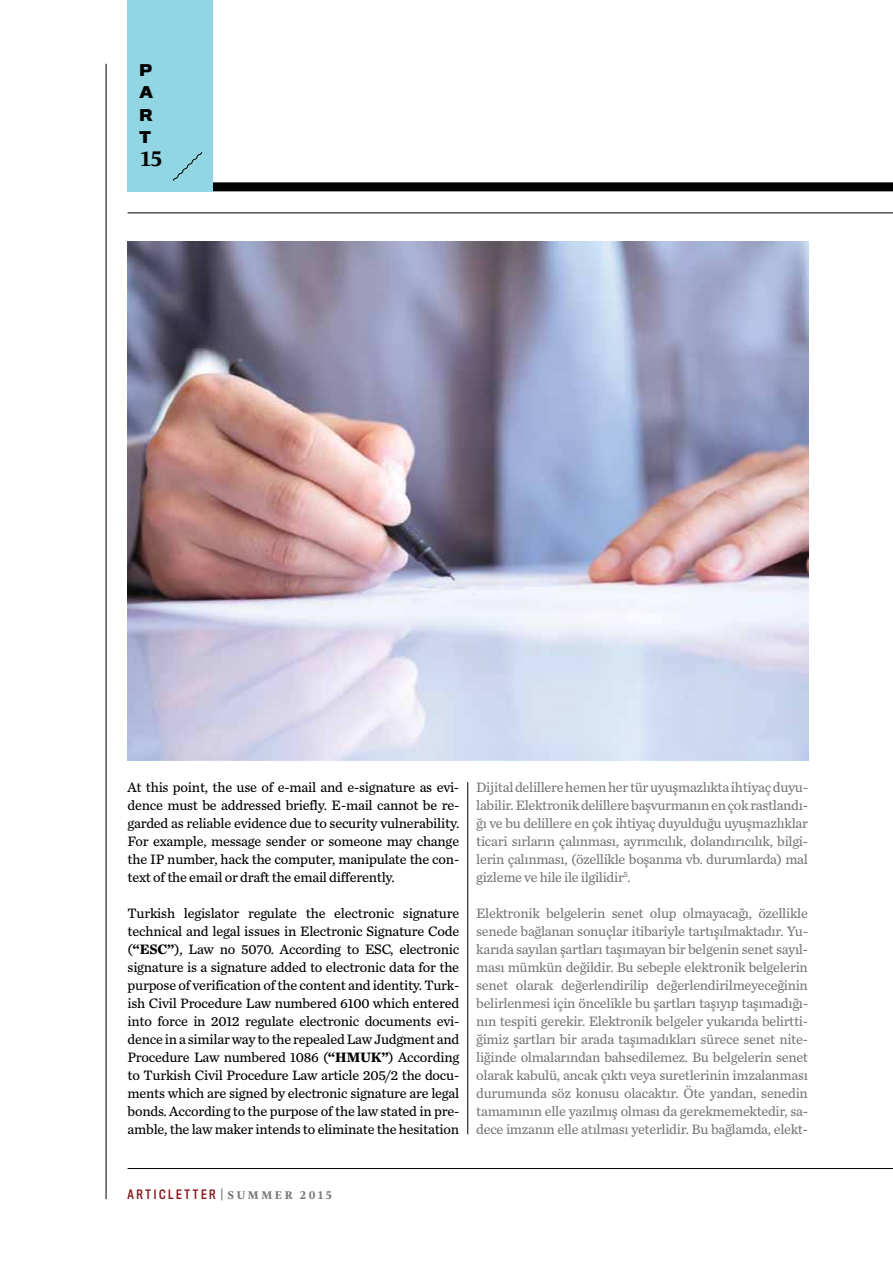
<style>
.page{position:relative;width:893px;height:1263px;background:#fff}
.page>*{position:absolute;margin:0;border:0;box-sizing:border-box;transform-origin:0 0}
.t1{font:900 22.5px "Whitman Display";color:#000}
.t2{font:700 15px/22.5px "Titling Gothic FB Normal";color:#000;text-align:justify}
.t3{font:14.25px/18px "Chronicle Text G3";letter-spacing:-.02em;color:#77787b;text-align:justify}
.t4{font:14.25px/18px "Chronicle Text G3";letter-spacing:-.015em;color:#000;text-align:justify}
.t5{font:12px "Titling Gothic FB Cond Standard";letter-spacing:.215em;color:#87171a}
.s1{font-weight:700}
.s2{color:#77787b}
.s3{font-family:"Whitman Display";font-weight:900;color:#77787b}
</style>
<div class="page">
<div style="left:186px;top:182px;width:707px;height:9px;background:#000"></div>
<hr style="left:106px;top:64px;width:1px;height:1135px;background:#000">
<hr style="left:128px;top:213px;width:765px;height:1px;background:#000">
<div style="left:128px;top:0;width:85px;height:191px;background:#92d6e3"></div>
<hr style="left:128px;top:1168px;width:765px;height:1px;background:#000">
<svg style="left:173px;top:152px;width:29px;height:29px"></svg>
<hr style="left:467px;top:782px;width:1px;height:352px;background:#000">
<img style="left:128px;top:242px;width:680px;height:519px">
<p class="t2" style="left:139px;top:58px;width:15px">P A R T</p>
<h1 class="t1" style="left:141px;top:145px;width:23px">15</h1>
<p class="t4" style="left:128px;top:777px;width:333px">At this point, the use of e-mail and e-signature as evi&shy;dence must be addressed briefly. E-mail cannot be re&shy;garded as reliable evidence due to security vulnerability.<br>For example, message sender or someone may change the IP number, hack the computer, manipulate the con&shy;text of the email or draft the email differently.</p>
<p class="t4" style="left:128px;top:903px;width:333px">Turkish legislator regulate the electronic signature technical and legal issues in Electronic Signature Code (<span class="s1">“ESC</span></p>
<p class="t4" style="left:128px;top:939px;width:333px;text-indent:40px"><span class="s1">”</span>), Law no 5070. According to ESC, electronic signature is a signature added to electronic data for the purpose of verification of the content and identity. Turk&shy;ish Civil Procedure Law numbered 6100 which entered into force in 2012 regulate electronic documents evi&shy;dence in a similar way to the repealed Law Judgment and Procedure Law numbered 1086 (<span class="s1">“HMUK”</span>) According to Turkish Civil Procedure Law article 205/2 the docu&shy;ments which are signed by electronic signature are legal bonds. According to the purpose of the law stated in pre&shy;amble, the law maker intends to eliminate the hesitation</p>
<p class="t3" style="left:476px;top:777px;width:333px">Dijital delillere hemen her tür uyuşmazlıkta ihtiyaç duyu&shy;labilir. Elektronik delillere başvurmanın en çok rastlandı&shy;ğı ve bu delillere en çok ihtiyaç duyulduğu uyuşmazlıklar ticari sırların çalınması, ayrımcılık, dolandırıcılık, bilgi&shy;lerin çalınması, (özellikle boşanma vb. durumlarda) mal gizleme ve hile ile ilgilidir<sup>5</sup>.</p>
<p class="t3" style="left:476px;top:903px;width:333px">Elektronik belgelerin senet olup olmayacağı, özellikle senede bağlanan sonuçlar itibariyle tartışılmaktadır. Yu&shy;karıda sayılan şartları taşımayan bir belgenin senet sayıl&shy;ması mümkün değildir. Bu sebeple elektronik belgelerin senet olarak değerlendirilip değerlendirilmeyeceğinin belirlenmesi için öncelikle bu şartları taşıyıp taşımadığı&shy;nın tespiti gerekir. Elektronik belgeler yukarıda belirtti&shy;ğimiz şartları bir arada taşımadıkları sürece senet nite&shy;liğinde olmalarından bahsedilemez. Bu belgelerin senet olarak kabulü, ancak çıktı veya suretlerinin imzalanması durumunda söz konusu olacaktır. Öte yandan, senedin tamamının elle yazılmış olması da gerekmemektedir, sa&shy;dece imzanın elle atılması yeterlidir. Bu bağlamda, elekt-</p>
<p class="t5" style="left:128px;top:1187px;width:206px">ARTICLETTER <span class="s2">|</span> <span class="s3">SUMMER 2015</span></p>
</div>
